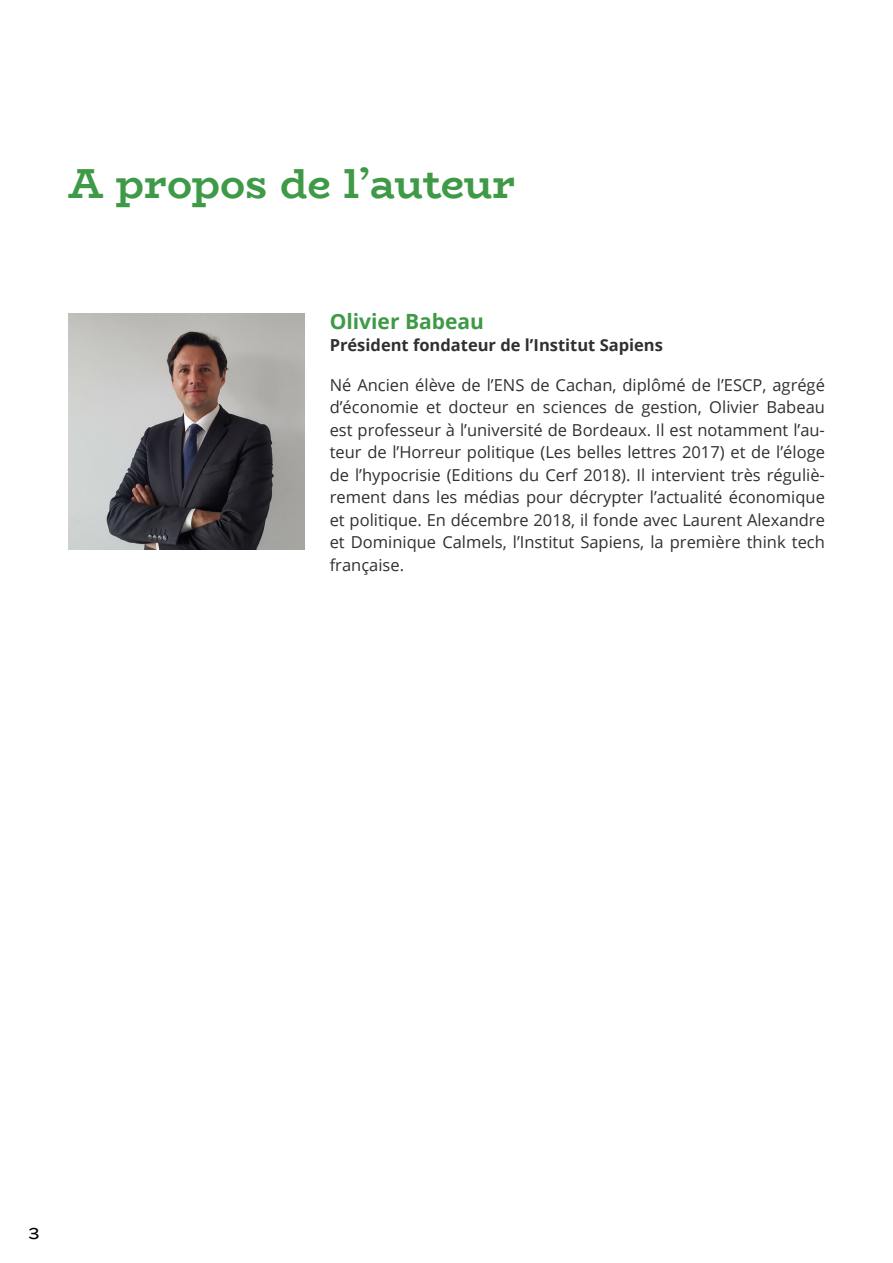
<style>
.page{position:relative;width:893px;height:1263px;background:#fff}
.page>*{position:absolute;margin:0;border:0;box-sizing:border-box;transform-origin:0 0}
.titre_1_sans{font:700 42px "Bio Rhyme";letter-spacing:-.005em;color:#3f9a47}
.Courant{font:700 21px "Open Sans";color:#3f9a47}
.t1{font:18px "Bio Rhyme";color:#000}
.Courant-2{font:16.5px/22.5px "Open Sans";color:#303030;text-align:justify}
.Courant-3{font:700 16.5px "Open Sans";color:#303030}
</style>
<div class="page">
<img style="left:68px;top:314px;width:236px;height:236px">
<p class="titre_1_sans" style="left:68px;top:151px;width:449px">A propos de l’auteur</p>
<p class="Courant" style="left:330px;top:306px;width:156px">Olivier Babeau</p>
<p class="Courant-3" style="left:330px;top:333px;width:335px">Président fondateur de l’Institut Sapiens</p>
<p class="Courant-2" style="left:330px;top:373px;width:497px">Né Ancien élève de l’ENS de Cachan, diplômé de l’ESCP, agrégé d’économie et docteur en sciences de gestion, Olivier Babeau est professeur à l’université de Bordeaux. Il est notamment l’au&shy;teur de l’Horreur politique (Les belles lettres 2017) et de l’éloge de l’hypocrisie (Editions du Cerf 2018). Il intervient très réguliè&shy;rement dans les médias pour décrypter l’actualité économique et politique. En décembre 2018, il fonde avec Laurent Alexandre et Dominique Calmels, l’Institut Sapiens, la première think tech française.</p>
<p class="t1" style="left:29px;top:1219px;width:12px">3</p>
</div>
